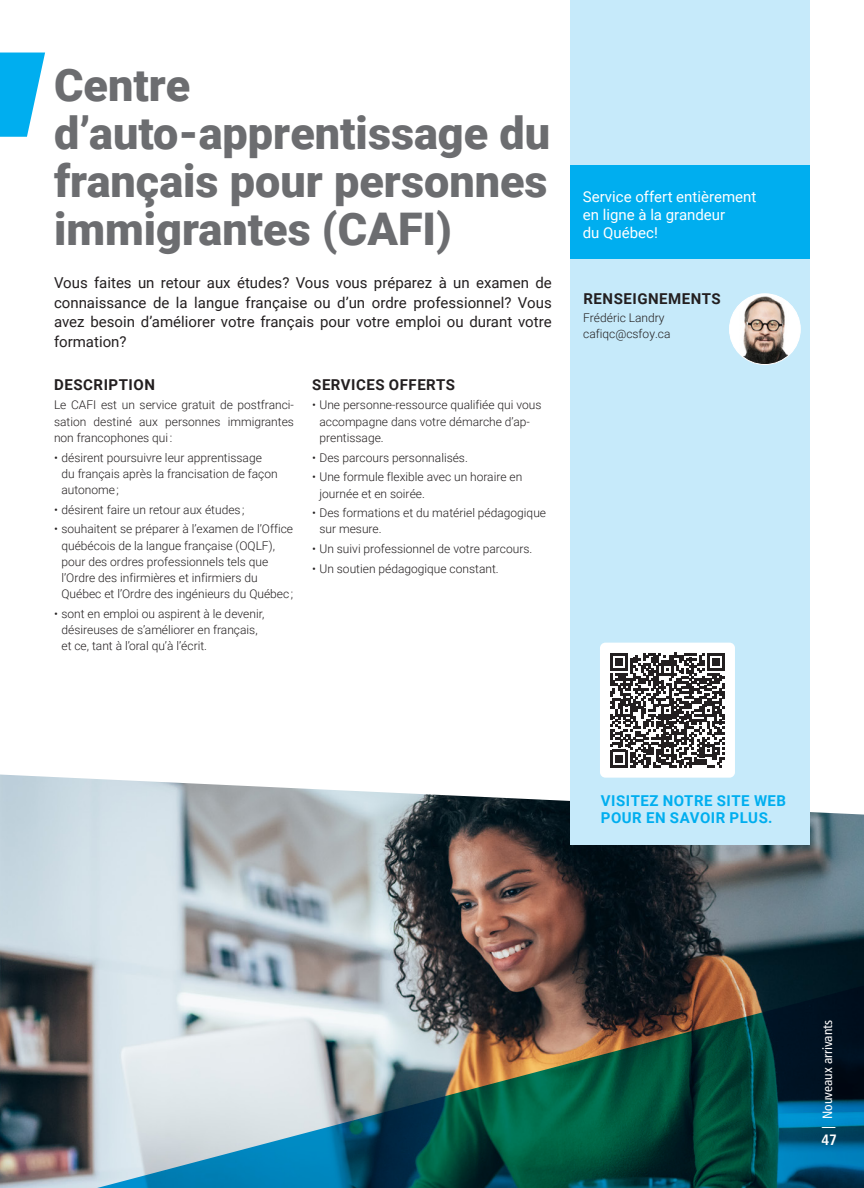
<style>
.page{position:relative;width:864px;height:1188px;background:#fff}
.page>*{position:absolute;margin:0;border:0;box-sizing:border-box;transform-origin:0 0}
.Titre_Programme{font:900 45px/48px "Roboto";color:#6c6d70}
.Texte_courant{font:15px/19.5px "Roboto";color:#231f20;text-align:justify}
.Texte_courant-2{font:15px/18px "Roboto";color:#fff}
.titre_2{font:700 15px "Roboto";letter-spacing:.035em;color:#231f20}
.Descriptions{font:700 15px/16.5px "Roboto";letter-spacing:.035em;color:#00aeef}
.t1{font:700 condensed 15px "Frutiger LT Std";color:#fff}
.Marche_à_suivre{font:condensed 13.5px "Frutiger LT Std";color:#fff}
.Texte_courant_énumération{font:300 12px/16.2px "Roboto";color:#231f20}
.titre_2-2{font:300 12px/16.2px "Roboto";color:#231f20}
</style>
<div class="page">
<img style="left:0;top:775px;width:864px;height:202px">
<img style="left:0;top:977px;width:864px;height:211px">
<div style="left:570px;top:0;width:240px;height:845px;background:#c6eafa"></div>
<div style="left:570px;top:166px;width:240px;height:93px;background:#00aeef"></div>
<svg style="left:0;top:53px;width:45px;height:84px"></svg>
<img style="left:730px;top:294px;width:70px;height:71px;border-radius:35px">
<div style="left:729px;top:294px;width:71px;height:71px;border:1px solid #fff;border-radius:50%"></div>
<div style="left:600px;top:643px;width:135px;height:135px;background:#fff;border-radius:5px"></div>
<svg style="left:610px;top:653px;width:115px;height:114px"></svg>
<p class="Titre_Programme" style="left:54px;top:59px;width:498px">Centre d’auto-apprentissage du français pour personnes immigrantes (CAFI)</p>
<p class="Texte_courant" style="left:54px;top:273px;width:499px">Vous faites un retour aux études? Vous vous préparez à un examen de connaissance de la langue française ou d’un ordre professionnel? Vous avez besoin d’améliorer votre français pour votre emploi ou durant votre formation?</p>
<p class="titre_2" style="left:54px;top:374px;width:102px">DESCRIPTION</p>
<p class="Texte_courant_énumération" style="left:54px;top:397px;width:241px;text-align:justify">Le CAFI est un service gratuit de postfranci&shy;sation destiné aux personnes immigrantes non francophones qui :</p>
<p class="Texte_courant_énumération" style="left:62px;top:449px;width:218px;text-indent:-8px">• désirent poursuivre leur apprentissage du français après la francisation de façon autonome ;</p>
<p class="Texte_courant_énumération" style="left:54px;top:501px;width:192px">• désirent faire un retour aux études ;</p>
<p class="Texte_courant_énumération" style="left:62px;top:521px;width:233px;text-indent:-8px">• souhaitent se préparer à l’examen de l’Office québécois de la langue française (OQLF), pour des ordres professionnels tels que l’Ordre des infirmières et infirmiers du Québec et l’Ordre des ingénieurs du Québec ;</p>
<p class="Texte_courant_énumération" style="left:62px;top:605px;width:204px;text-indent:-8px">• sont en emploi ou aspirent à le devenir, désireuses de s’améliorer en français, et ce, tant à l’oral qu’à l’écrit.</p>
<p class="titre_2" style="left:312px;top:374px;width:144px">SERVICES OFFERTS</p>
<p class="Texte_courant_énumération" style="left:320px;top:397px;width:224px;text-indent:-8px">• Une personne-ressource qualifiée qui vous accompagne dans votre démarche d’ap&shy;prentissage.</p>
<p class="Texte_courant_énumération" style="left:312px;top:449px;width:157px">• Des parcours personnalisés.</p>
<p class="Texte_courant_énumération" style="left:320px;top:468px;width:204px;text-indent:-8px">• Une formule flexible avec un horaire en journée et en soirée.</p>
<p class="Texte_courant_énumération" style="left:320px;top:504px;width:228px;text-indent:-8px">• Des formations et du matériel pédagogique sur mesure.</p>
<p class="Texte_courant_énumération" style="left:312px;top:540px;width:222px">• Un suivi professionnel de votre parcours.</p>
<p class="Texte_courant_énumération" style="left:312px;top:560px;width:188px">• Un soutien pédagogique constant.</p>
<p class="Texte_courant-2" style="left:583px;top:187px;width:175px">Service offert entièrement en ligne à la grandeur<br>du Québec!</p>
<p class="titre_2" style="left:584px;top:288px;width:139px">RENSEIGNEMENTS</p>
<p class="titre_2-2" style="left:583px;top:309px;width:89px">Frédéric Landry cafiqc@csfoy.ca</p>
<p class="Descriptions" style="left:601px;top:792px;width:187px">VISITEZ NOTRE SITE WEB<br>POUR EN SAVOIR PLUS.</p>
<p class="Marche_à_suivre" style="left:820px;top:1129px;width:110px;rotate:-90deg">| Nouveaux arrivants</p>
<p class="t1" style="left:821px;top:1131px;width:17px">47</p>
</div>
